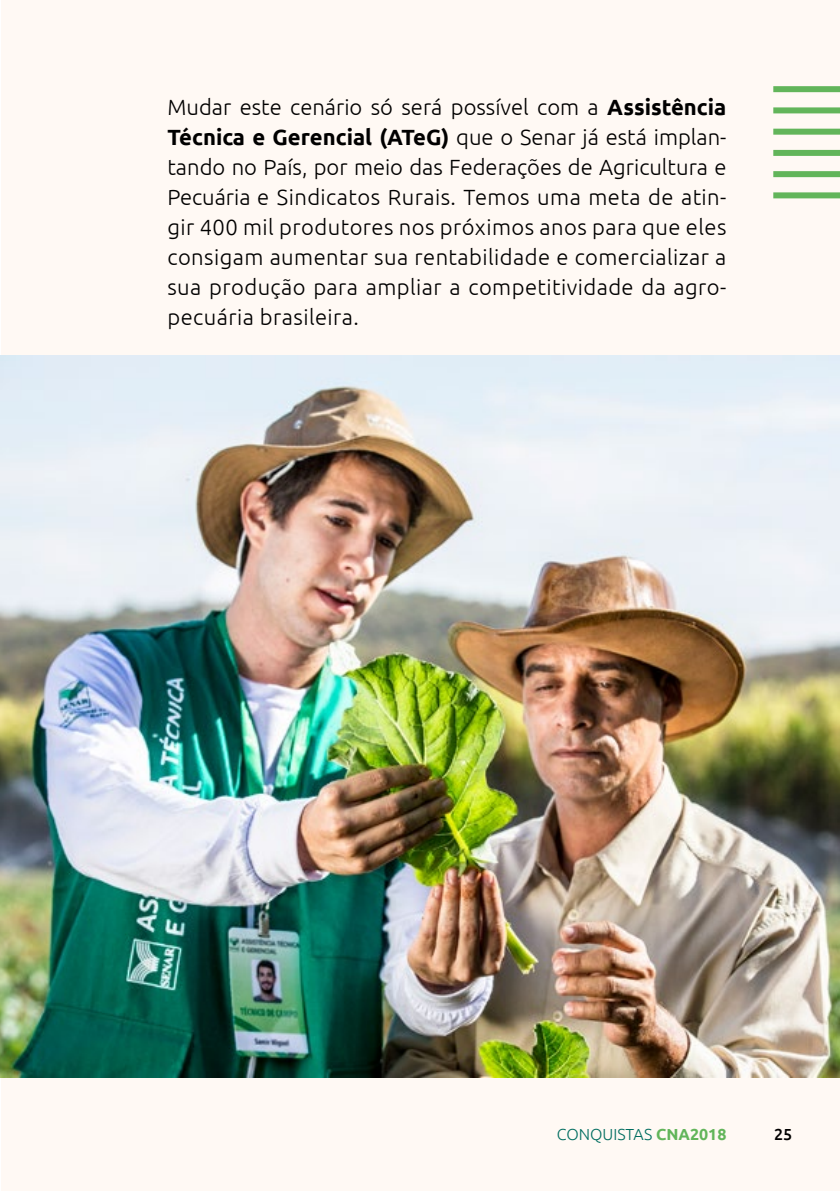
<style>
.page{position:relative;width:840px;height:1191px;background:#fff}
.page>*{position:absolute;margin:0;border:0;box-sizing:border-box;transform-origin:0 0}
.t1{font:300 22px/30px "Ubuntu";letter-spacing:.02em;color:#000;text-align:justify}
.t2{font:300 16px "Ubuntu";color:#006d60}
.t3{font:500 16px "Ubuntu";color:#000}
.s1{font-weight:700}
.s2{font-weight:700;color:#62b55a}
</style>
<div class="page">
<div style="left:1px;top:0;width:838px;height:1191px;background:#fff9f4"></div>
<img style="left:1px;top:356px;width:838px;height:721px">
<div style="left:772px;top:192px;width:67px;height:6px;background:#62b55a"></div>
<div style="left:772px;top:171px;width:67px;height:6px;background:#62b55a"></div>
<div style="left:772px;top:150px;width:67px;height:6px;background:#62b55a"></div>
<div style="left:772px;top:129px;width:67px;height:6px;background:#62b55a"></div>
<div style="left:772px;top:107px;width:67px;height:6px;background:#62b55a"></div>
<div style="left:772px;top:86px;width:67px;height:6px;background:#62b55a"></div>
<p class="t1" style="left:167px;top:92px;width:560px">Mudar este cenário só será possível com a <span class="s1">Assistência Técnica e Gerencial (ATeG)</span> que o Senar já está implan&shy;tando no País, por meio das Federações de Agricultura e Pecuária e Sindicatos Rurais. Temos uma meta de atin&shy;gir 400 mil produtores nos próximos anos para que eles consigam aumentar sua rentabilidade e comercializar a sua produção para ampliar a competitividade da agro&shy;pecuária brasileira.</p>
<p class="t2" style="left:556px;top:1124px;width:171px">CONQUISTAS <span class="s2">CNA2018</span></p>
<p class="t3" style="left:773px;top:1124px;width:20px">25</p>
</div>
